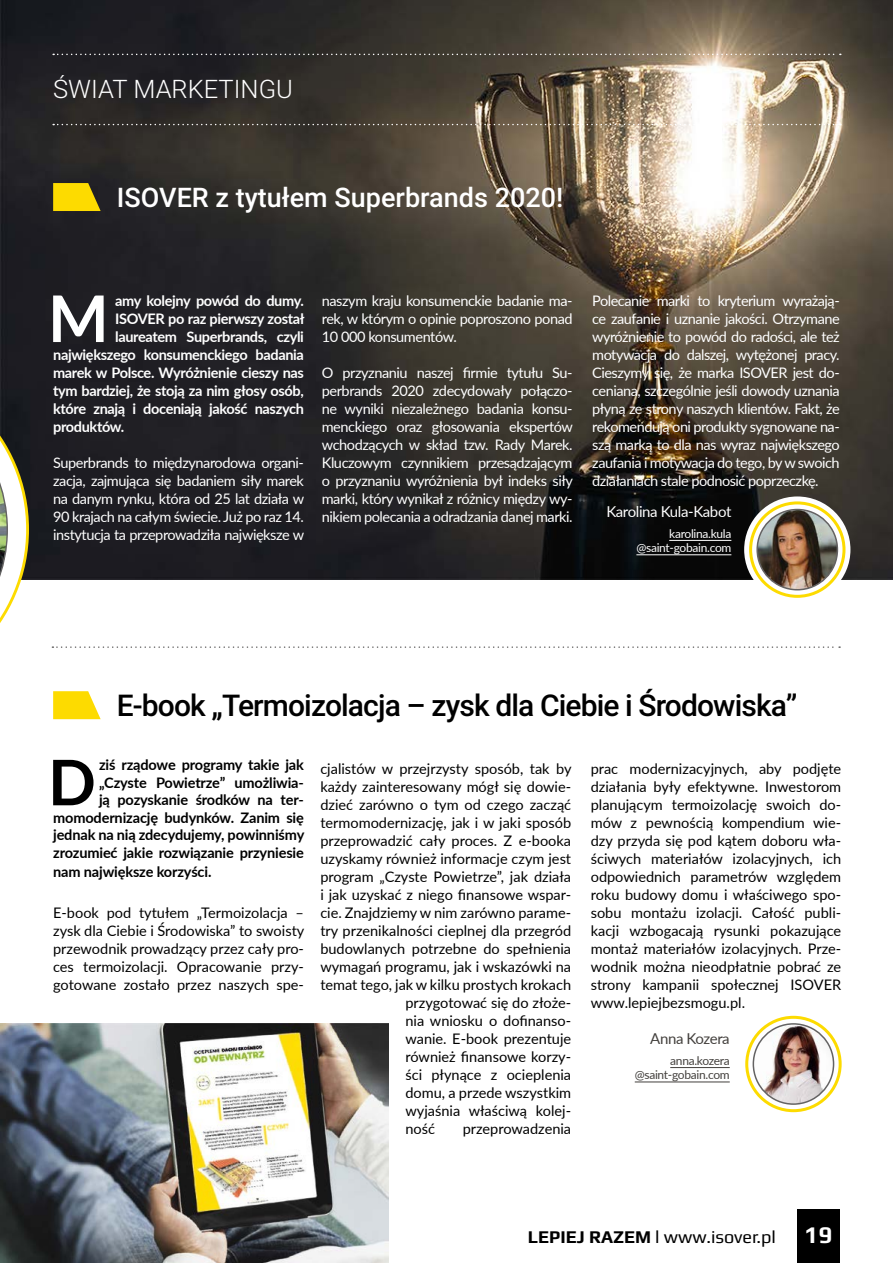
<style>
.page{position:relative;width:893px;height:1263px;background:#fff}
.page>*{position:absolute;margin:0;border:0;box-sizing:border-box;transform-origin:0 0}
.t1{font:700 64.35px "Lato";color:#fff}
.t2{font:700 62.85px "Lato";color:#000}
.t3{font:500 30px "Roboto";letter-spacing:-.03em;color:#000}
.t4{font:500 27px "Roboto";color:#fff}
.t5{font:300 25.5px "Roboto";color:#fff}
.t6{font:18px "Play";color:#000}
.t7{font:15px "Lato";letter-spacing:-.025em;color:#fff}
.t8{font:15px "Lato";letter-spacing:-.03em;color:#43403d}
.t9{font:14.55px/18px "Lato";color:#000;text-align:justify}
.t10{font:14.55px/18px "Lato";letter-spacing:-.03em;color:#fff;text-align:justify}
.t11{font:700 14.55px "Lato";letter-spacing:-.025em;color:#fff}
.t12{font:700 14.55px/17.4px "Lato";letter-spacing:-.01em;color:#000;text-align:right}
.t13{font:12px/14.4px "Lato";letter-spacing:-.025em;color:#fff;text-align:right}
.t14{font:12px/14.4px "Lato";letter-spacing:-.025em;color:#43403d;text-align:right}
.s1{font-weight:700}
.s2{font-weight:700;font-size:24px;color:#fff}
</style>
<div class="page">
<div style="left:797px;top:1210px;width:43px;height:53px;background:#000"></div>
<svg style="left:747px;top:1017px;width:93px;height:94px"></svg>
<div style="left:745px;top:1016px;width:97px;height:96px;border:3px solid #fddb00;border-radius:50%"></div>
<img style="left:753px;top:1025px;width:80px;height:79px">
<div style="left:753px;top:1023px;width:81px;height:82px;border:2px solid #646363;border-radius:50%"></div>
<hr style="left:670px;top:1067px;width:60px;height:1px;background:#43403d">
<hr style="left:635px;top:1082px;width:95px;height:1px;background:#43403d">
<img style="left:0;top:1023px;width:388px;height:240px">
<img style="left:0;top:0;width:893px;height:580px">
<hr style="left:669px;top:540px;width:62px;height:1px;background:#fff">
<hr style="left:636px;top:554px;width:95px;height:1px;background:#fff">
<svg style="left:744px;top:496px;width:106px;height:107px"></svg>
<div style="left:749px;top:501px;width:96px;height:97px;border:3px solid #fddb00;border-radius:50%"></div>
<img style="left:757px;top:509px;width:80px;height:81px;border-radius:40px">
<div style="left:756px;top:509px;width:82px;height:81px;border:2px solid #646363;border-radius:50%"></div>
<svg style="left:53px;top:183px;width:48px;height:28px"></svg>
<svg style="left:52px;top:646px;width:788px;height:2px"></svg>
<svg style="left:53px;top:691px;width:48px;height:28px"></svg>
<svg style="left:53px;top:54px;width:788px;height:1px"></svg>
<svg style="left:53px;top:124px;width:788px;height:1px"></svg>
<svg style="left:0;top:363px;width:29px;height:260px"></svg>
<h3 class="t5" style="left:53px;top:71px;width:241px">ŚWIAT MARKETINGU</h3>
<h3 class="t4" style="left:117px;top:179px;width:448px">ISOVER z tytułem Superbrands 2020!</h3>
<h1 class="t1" style="left:48px;top:271px;width:62px">M</h1>
<p class="t11" style="left:115px;top:290px;width:190px">amy kolejny powód do dumy.</p>
<p class="t11" style="left:115px;top:308px;width:191px">ISOVER po raz pierwszy został</p>
<p class="t11" style="left:115px;top:326px;width:190px">laureatem Superbrands, czyli</p>
<p class="t11" style="left:53px;top:344px;width:252px">największego konsumenckiego badania</p>
<p class="t11" style="left:53px;top:362px;width:252px">marek w Polsce. Wyróżnienie cieszy nas</p>
<p class="t11" style="left:53px;top:380px;width:252px">tym bardziej, że stoją za nim głosy osób,</p>
<p class="t11" style="left:53px;top:398px;width:252px">które znają i doceniają jakość naszych</p>
<p class="t11" style="left:53px;top:416px;width:73px">produktów.</p>
<p class="t10" style="left:53px;top:453px;width:253px">Superbrands to międzynarodowa organi&shy;zacja, zajmująca się badaniem siły marek na danym rynku, która od 25 lat działa w 90 krajach na całym świecie. Już po raz 14. instytucja ta przeprowadziła największe w</p>
<p class="t10" style="left:322px;top:291px;width:252px">naszym kraju konsumenckie badanie ma&shy;rek, w którym o opinie poproszono ponad 10 000 konsumentów.</p>
<p class="t10" style="left:322px;top:363px;width:253px">O przyznaniu naszej firmie tytułu Su&shy;perbrands 2020 zdecydowały połączo&shy;ne wyniki niezależnego badania konsu&shy;menckiego oraz głosowania ekspertów wchodzących w skład tzw. Rady Marek.<br>Kluczowym czynnikiem przesądzającym o przyznaniu wyróżnienia był indeks siły marki, który wynikał z różnicy między wy&shy;nikiem polecania a odradzania danej marki.</p>
<p class="t10" style="left:592px;top:291px;width:249px">Polecanie marki to kryterium wyrażają&shy;ce zaufanie i uznanie jakości. Otrzymane wyróżnienie to powód do radości, ale też motywacja do dalszej, wytężonej pracy.<br>Cieszymy się, że marka ISOVER jest do&shy;ceniana, szczególnie jeśli dowody uznania płyną ze strony naszych klientów. Fakt, że rekomendują oni produkty sygnowane na&shy;szą marką to dla nas wyraz największego zaufania i motywacja do tego, by w swoich działaniach stale podnosić poprzeczkę.</p>
<p class="t7" style="left:606px;top:501px;width:127px">Karolina Kula-Kabot</p>
<p class="t13" style="left:636px;top:525px;width:96px">karolina.kula @saint-gobain.com</p>
<h3 class="t3" style="left:117px;top:685px;width:682px">E-book „Termoizolacja – zysk dla Ciebie i Środowiska”</h3>
<p class="t12" style="left:53px;top:756px;width:253px">ziś rządowe programy takie jak „Czyste Powietrze” umożliwia-<br>ją pozyskanie środków na ter&shy;momodernizację budynków. Zanim się jednak na nią zdecydujemy, powinniśmy zrozumieć jakie rozwiązanie przyniesie</p>
<p class="t12" style="left:53px;top:862px;width:160px">nam największe korzyści.</p>
<p class="t9" style="left:53px;top:903px;width:253px">E-book pod tytułem „Termoizolacja – zysk dla Ciebie i Środowiska” to swoisty przewodnik prowadzący przez cały pro&shy;ces termoizolacji. Opracowanie przy&shy;gotowane zostało przez naszych spe-</p>
<h2 class="t2" style="left:48px;top:736px;width:49px">D</h2>
<p class="t9" style="left:320px;top:759px;width:253px">cjalistów w przejrzysty sposób, tak by</p>
<p class="t9" style="left:320px;top:777px;width:252px">każdy zainteresowany mógł się dowie-</p>
<p class="t9" style="left:320px;top:795px;width:252px">dzieć zarówno o tym od czego zacząć</p>
<p class="t9" style="left:320px;top:813px;width:252px">termomodernizację, jak i w jaki sposób</p>
<p class="t9" style="left:320px;top:831px;width:252px">przeprowadzić cały proces. Z e-booka</p>
<p class="t9" style="left:320px;top:849px;width:252px">uzyskamy również informacje czym jest</p>
<p class="t9" style="left:320px;top:867px;width:252px">program „Czyste Powietrze”, jak działa</p>
<p class="t9" style="left:320px;top:885px;width:252px">i jak uzyskać z niego finansowe wspar-</p>
<p class="t9" style="left:320px;top:903px;width:252px">cie. Znajdziemy w nim zarówno parame-</p>
<p class="t9" style="left:320px;top:921px;width:252px">try przenikalności cieplnej dla przegród</p>
<p class="t9" style="left:320px;top:939px;width:252px">budowlanych potrzebne do spełnienia</p>
<p class="t9" style="left:320px;top:957px;width:252px">wymagań programu, jak i wskazówki na</p>
<p class="t9" style="left:320px;top:975px;width:252px">temat tego, jak w kilku prostych krokach</p>
<p class="t9" style="left:405px;top:993px;width:167px">przygotować się do złoże-</p>
<p class="t9" style="left:405px;top:1011px;width:167px">nia wniosku o dofinanso-</p>
<p class="t9" style="left:405px;top:1029px;width:167px">wanie. E-book prezentuje</p>
<p class="t9" style="left:405px;top:1047px;width:167px">również finansowe korzy-</p>
<p class="t9" style="left:405px;top:1065px;width:167px">ści płynące z ocieplenia</p>
<p class="t9" style="left:405px;top:1083px;width:167px">domu, a przede wszystkim</p>
<p class="t9" style="left:405px;top:1101px;width:167px">wyjaśnia właściwą kolej-</p>
<p class="t9" style="left:405px;top:1119px;width:31px">ność</p>
<p class="t9" style="left:463px;top:1119px;width:110px">przeprowadzenia</p>
<p class="t9" style="left:591px;top:759px;width:252px">prac modernizacyjnych, aby podjęte działania były efektywne. Inwestorom planującym termoizolację swoich do&shy;mów z pewnością kompendium wie&shy;dzy przyda się pod kątem doboru wła&shy;ściwych materiałów izolacyjnych, ich odpowiednich parametrów względem roku budowy domu i właściwego spo&shy;sobu montażu izolacji. Całość publi&shy;kacji wzbogacają rysunki pokazujące montaż materiałów izolacyjnych. Prze&shy;wodnik można nieodpłatnie pobrać ze strony kampanii społecznej ISOVER www.lepiejbezsmogu.pl.</p>
<p class="t8" style="left:650px;top:1028px;width:81px">Anna Kozera</p>
<p class="t14" style="left:635px;top:1053px;width:96px">anna.kozera @saint-gobain.com</p>
<p class="t6" style="left:528px;top:1226px;width:306px"><span class="s1">LEPIEJ RAZEM</span> l www.isover.pl <span class="s2">19</span></p>
</div>
